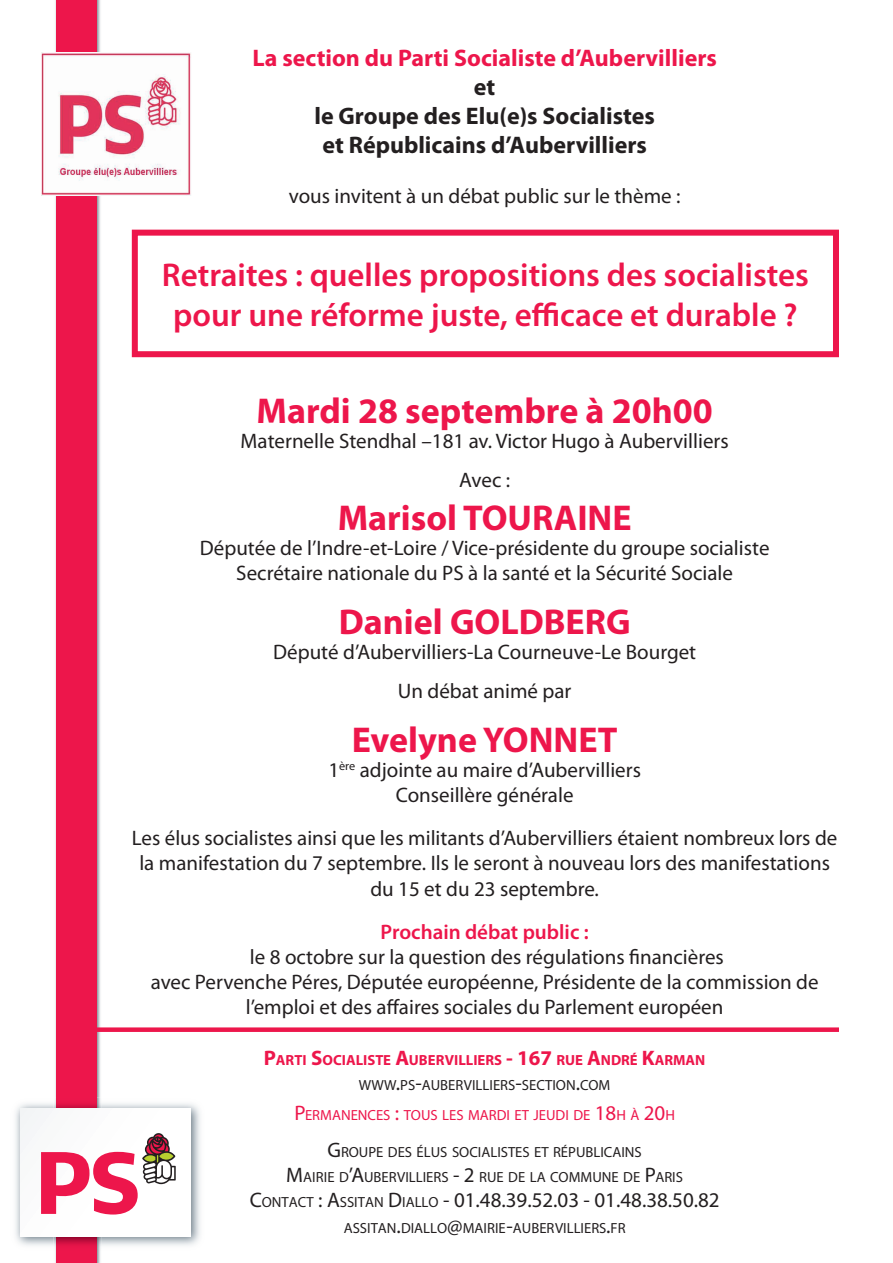
<style>
.page{position:relative;width:893px;height:1263px;background:#fff}
.page>*{position:absolute;margin:0;border:0;box-sizing:border-box;transform-origin:0 0}
.t1{font:700 36px "Myriad Pro";color:#ed164b}
.t2{font:600 33px/39.6px "Myriad Pro";color:#ed164b;text-align:center}
.t3{font:700 24px/28.8px "Myriad Pro";color:#231f20;text-align:center}
.t4{font:700 24px "Myriad Pro";color:#ed164b}
.t5{font:21px/25.2px "Myriad Pro";color:#231f20;text-align:center}
.t6{font:21px "Myriad Pro";color:#231f20}
.t7{font:600 21px "Myriad Pro";color:#ed164b}
.t8{font:14.7px/25.2px "Myriad Pro";color:#231f20;text-align:center}
.t9{font:700 14.7px/25.2px "Myriad Pro";color:#ed164b;text-align:center}
.t10{font:14.7px "Myriad Pro";color:#ed164b}
.s1{font-size:21px}
.s2{font-weight:400;color:#231f20}
.s3{font-weight:400;font-size:21px;color:#231f20}
.s4{font-size:14.7px}
</style>
<div class="page">
<img style="left:54px;top:0;width:48px;height:1263px">
<div style="left:56px;top:0;width:41px;height:1263px;background:#ed164b"></div>
<img style="left:15px;top:1103px;width:185px;height:143px">
<img style="left:54px;top:1098px;width:48px;height:153px">
<img style="left:56px;top:1098px;width:41px;height:153px">
<div style="left:21px;top:1109px;width:170px;height:127px;background:#fefefe"></div>
<svg style="left:41px;top:1133px;width:135px;height:81px"></svg>
<div style="left:132px;top:230px;width:707px;height:127px;border:6px solid #ed164b"></div>
<img style="left:41px;top:53px;width:150px;height:142px">
<div style="left:90px;top:1027px;width:749px;height:5px;background:#ed164b"></div>
<p class="t4" style="left:253px;top:43px;width:466px">La section du Parti Socialiste d’Aubervilliers</p>
<p class="t3" style="left:314px;top:72px;width:342px">et<br>le Groupe des Elu(e)s Socialistes et Républicains d’Aubervilliers</p>
<p class="t5" style="left:289px;top:183px;width:393px">vous invitent à un débat public sur le thème :</p>
<h2 class="t2" style="left:162px;top:254px;width:648px">Retraites : quelles propositions des socialistes pour une réforme juste, efficace et durable ?</h2>
<h1 class="t1" style="left:256px;top:387px;width:458px">Mardi 28 septembre à 20h00</h1>
<p class="t5" style="left:241px;top:421px;width:490px;line-height:38.7px">Maternelle Stendhal –181 av. Victor Hugo à Aubervilliers<br>Avec :</p>
<h1 class="t1" style="left:338px;top:494px;width:295px">Marisol TOURAINE</h1>
<p class="t5" style="left:200px;top:535px;width:571px">Députée de l’Indre-et-Loire / Vice-présidente du groupe socialiste<br>Secrétaire nationale du PS à la santé et la Sécurité Sociale</p>
<h1 class="t1" style="left:339px;top:598px;width:293px">Daniel GOLDBERG</h1>
<p class="t5" style="left:273px;top:632px;width:425px;line-height:38.7px">Député d’Aubervilliers-La Courneuve-Le Bourget<br>Un débat animé par</p>
<h1 class="t1" style="left:352px;top:716px;width:267px">Evelyne YONNET</h1>
<p class="t5" style="left:328px;top:757px;width:314px">1<sup>ère</sup> adjointe au maire d’Aubervilliers<br>Conseillère générale</p>
<p class="t5" style="left:132px;top:825px;width:707px">Les élus socialistes ainsi que les militants d’Aubervilliers étaient nombreux lors de la manifestation du 7 septembre. Ils le seront à nouveau lors des manifestations du 15 et du 23 septembre.</p>
<p class="t7" style="left:381px;top:918px;width:210px">Prochain débat public :</p>
<p class="t5" style="left:151px;top:944px;width:669px">le 8 octobre sur la question des régulations financières<br>avec Pervenche Péres, Députée européenne, Présidente de la commission de l’emploi et des affaires sociales du Parlement européen</p>
<p class="t9" style="left:264px;top:1047px;width:443px"><span class="s1">P</span>ARTI <span class="s1">S</span>OCIALISTE <span class="s1">A</span>UBERVILLIERS <span class="s1">- 167</span> RUE <span class="s1">A</span>NDRÉ <span class="s1">K</span>ARMAN<br><span class="s2">WWW</span><span class="s3">.</span><span class="s2">PS</span><span class="s3">-</span><span class="s2">AUBERVILLIERS</span><span class="s3">-</span><span class="s2">SECTION</span><span class="s3">.</span><span class="s2">COM</span></p>
<p class="t10" style="left:294px;top:1106px;width:382px"><span class="s1">P</span>ERMANENCES <span class="s1">:</span> TOUS LES MARDI ET JEUDI DE <span class="s1">18</span>H À <span class="s1">20</span>H</p>
<p class="t8" style="left:286px;top:1139px;width:398px"><span class="s1">G</span>ROUPE DES ÉLUS SOCIALISTES ET RÉPUBLICAINS<br><span class="s1">M</span>AIRIE D<span class="s1">’A</span>UBERVILLIERS <span class="s1">- 2</span> RUE DE LA COMMUNE DE <span class="s1">P</span>ARIS</p>
<p class="t6" style="left:250px;top:1187px;width:471px">C<span class="s4">ONTACT</span> : A<span class="s4">SSITAN</span> D <span class="s4">IALLO</span> - 01.48.39.52.03 - 01.48.38.50.82</p>
<p class="t8" style="left:344px;top:1215px;width:284px">ASSITAN<span class="s1">.</span>DIALLO<span class="s1">@</span>MAIRIE<span class="s1">-</span>AUBERVILLIERS<span class="s1">.</span>FR</p>
</div>
